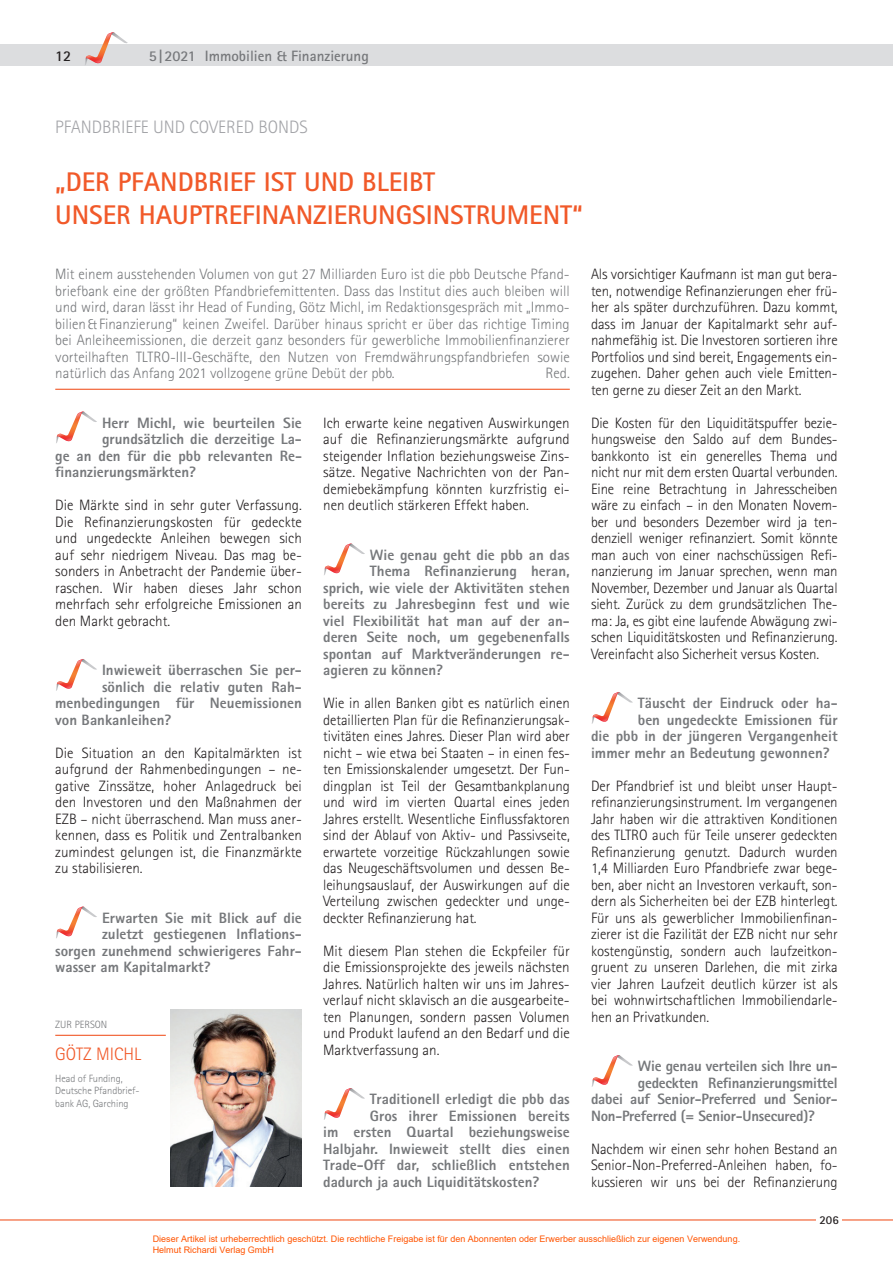
<style>
.page{position:relative;width:893px;height:1263px;background:#fff}
.page>*{position:absolute;margin:0;border:0;box-sizing:border-box;transform-origin:0 0}
.t1{font:700 27px/33px "Rotis Sans Serif";color:#f15929}
.t2{font:300 18px "Rotis Sans Serif";color:#a3a4a8}
.t3{font:300 18px "Rotis Sans Serif";color:#f15929}
.t4{font:300 15px/16.5px "Rotis Sans Serif";letter-spacing:-.005em;color:#231f20;text-align:justify}
.t5{font:800 15px "Rotis Sans Serif";color:#76787b}
.t6{font:300 15px/16.5px "Rotis Sans Serif";color:#76787b;text-align:justify}
.t7{font:700 15px "Rotis Sans Serif";color:#76787b}
.t8{font:700 15px "Rotis Sans Serif";color:#231f20}
.t9{font:700 12px "Rotis Sans Serif";color:#231f20}
.t10{font:300 10.5px/12.6px "Rotis Sans Serif";letter-spacing:-.005em;color:#76787b}
.t11{font:9px/10.8px "Arial";color:#ff5400}
</style>
<div class="page">
<div style="left:0;top:45px;width:893px;height:21px;background:#dcdddf"></div>
<svg style="left:85px;top:32px;width:43px;height:33px"></svg>
<hr style="left:0;top:1219px;width:893px;height:1px;background:#f15929">
<div style="left:816px;top:1214px;width:26px;height:13px;background:#fff"></div>
<hr style="left:55px;top:389px;width:515px;height:1px;background:#f15929">
<svg style="left:56px;top:411px;width:41px;height:32px"></svg>
<svg style="left:56px;top:659px;width:41px;height:32px"></svg>
<svg style="left:56px;top:906px;width:41px;height:32px"></svg>
<svg style="left:324px;top:543px;width:41px;height:32px"></svg>
<svg style="left:324px;top:1088px;width:41px;height:32px"></svg>
<svg style="left:592px;top:692px;width:41px;height:32px"></svg>
<svg style="left:592px;top:1055px;width:41px;height:32px"></svg>
<img style="left:170px;top:1010px;width:132px;height:176px">
<hr style="left:55px;top:1035px;width:111px;height:1px;background:#f15929">
<p class="t8" style="left:55px;top:46px;width:18px">12</p>
<p class="t7" style="left:149px;top:46px;width:222px">5|2021 Immobilien &amp; Finanzierung</p>
<p class="t2" style="left:55px;top:116px;width:254px">PFANDBRIEFE UND COVERED BONDS</p>
<h1 class="t1" style="left:55px;top:165px;width:529px">„DER PFANDBRIEF IST UND BLEIBT<br>UNSER HAUPTREFINANZIERUNGSINSTRUMENT“</h1>
<p class="t6" style="left:55px;top:266px;width:516px">Mit einem ausstehenden Volumen von gut 27 Milliarden Euro ist die pbb Deutsche Pfand&shy;briefbank eine der größten Pfandbriefemittenten. Dass das Institut dies auch bleiben will und wird, daran lässt ihr Head of Funding, Götz Michl, im Redaktionsgespräch mit „Immo&shy;bilien&amp;Finanzierung“ keinen Zweifel. Darüber hinaus spricht er über das richtige Timing bei Anleiheemissionen, die derzeit ganz besonders für gewerbliche Immobilienfinanzierer vorteilhaften TLTRO-III-Geschäfte, den Nutzen von Fremdwährungspfandbriefen sowie natürlich das Anfang 2021 vollzogene grüne Debüt der pbb.</p>
<p class="t6" style="left:545px;top:365px;width:26px">Red.</p>
<p class="t5" style="left:102px;top:413px;width:201px">Herr Michl, wie beurteilen Sie</p>
<p class="t5" style="left:102px;top:429px;width:201px">grundsätzlich die derzeitige La-</p>
<p class="t5" style="left:55px;top:446px;width:248px">ge an den für die pbb relevanten Re-</p>
<p class="t5" style="left:55px;top:462px;width:142px">finanzierungsmärkten?</p>
<p class="t4" style="left:55px;top:497px;width:248px">Die Märkte sind in sehr guter Verfassung.<br>Die Refinanzierungskosten für gedeckte und ungedeckte Anleihen bewegen sich auf sehr niedrigem Niveau. Das mag be&shy;sonders in Anbetracht der Pandemie über&shy;raschen. Wir haben dieses Jahr schon mehrfach sehr erfolgreiche Emissionen an den Markt gebracht.</p>
<p class="t5" style="left:102px;top:660px;width:201px">Inwieweit überraschen Sie per-</p>
<p class="t5" style="left:102px;top:677px;width:201px">sönlich die relativ guten Rah-</p>
<p class="t5" style="left:55px;top:693px;width:248px">menbedingungen für Neuemissionen</p>
<p class="t5" style="left:55px;top:710px;width:118px">von Bankanleihen?</p>
<p class="t4" style="left:55px;top:744px;width:248px">Die Situation an den Kapitalmärkten ist aufgrund der Rahmenbedingungen – ne&shy;gative Zinssätze, hoher Anlagedruck bei den Investoren und den Maßnahmen der EZB – nicht überraschend. Man muss aner&shy;kennen, dass es Politik und Zentralbanken zumindest gelungen ist, die Finanzmärkte zu stabilisieren.</p>
<p class="t5" style="left:102px;top:908px;width:201px">Erwarten Sie mit Blick auf die</p>
<p class="t5" style="left:102px;top:924px;width:201px">zuletzt gestiegenen Inflations-</p>
<p class="t5" style="left:55px;top:941px;width:248px">sorgen zunehmend schwierigeres Fahr-</p>
<p class="t5" style="left:55px;top:957px;width:157px">wasser am Kapitalmarkt?</p>
<p class="t10" style="left:55px;top:1018px;width:54px">ZUR PERSON</p>
<p class="t3" style="left:55px;top:1043px;width:88px">GÖTZ MICHL</p>
<p class="t10" style="left:55px;top:1072px;width:86px">Head of Funding,<br>Deutsche Pfandbrief&shy;bank AG, Garching</p>
<p class="t4" style="left:323px;top:414px;width:248px">Ich erwarte keine negativen Auswirkungen auf die Refinanzierungsmärkte aufgrund steigender Inflation beziehungsweise Zins&shy;sätze. Negative Nachrichten von der Pan&shy;demiebekämpfung könnten kurzfristig ei&shy;nen deutlich stärkeren Effekt haben.</p>
<p class="t5" style="left:370px;top:545px;width:201px">Wie genau geht die pbb an das</p>
<p class="t5" style="left:370px;top:561px;width:201px">Thema Refinanzierung heran,</p>
<p class="t5" style="left:323px;top:578px;width:248px">sprich, wie viele der Aktivitäten stehen</p>
<p class="t5" style="left:323px;top:594px;width:248px">bereits zu Jahresbeginn fest und wie</p>
<p class="t5" style="left:323px;top:611px;width:248px">viel Flexibilität hat man auf der an-</p>
<p class="t5" style="left:323px;top:627px;width:248px">deren Seite noch, um gegebenenfalls</p>
<p class="t5" style="left:323px;top:644px;width:248px">spontan auf Marktveränderungen re-</p>
<p class="t5" style="left:323px;top:660px;width:122px">agieren zu können?</p>
<p class="t4" style="left:323px;top:695px;width:248px">Wie in allen Banken gibt es natürlich einen detaillierten Plan für die Refinanzierungsak&shy;tivitäten eines Jahres. Dieser Plan wird aber nicht – wie etwa bei Staaten – in einen fes&shy;ten Emissionskalender umgesetzt. Der Fun&shy;dingplan ist Teil der Gesamtbankplanung und wird im vierten Quartal eines jeden Jahres erstellt. Wesentliche Einflussfaktoren sind der Ablauf von Aktiv- und Passivseite, erwartete vorzeitige Rückzahlungen sowie das Neugeschäftsvolumen und dessen Be&shy;leihungsauslauf, der Auswirkungen auf die Verteilung zwischen gedeckter und unge&shy;deckter Refinanzierung hat.</p>
<p class="t4" style="left:323px;top:942px;width:248px">Mit diesem Plan stehen die Eckpfeiler für die Emissionsprojekte des jeweils nächsten Jahres. Natürlich halten wir uns im Jahres&shy;verlauf nicht sklavisch an die ausgearbeite&shy;ten Planungen, sondern passen Volumen und Produkt laufend an den Bedarf und die Marktverfassung an.</p>
<p class="t5" style="left:370px;top:1089px;width:201px">Traditionell erledigt die pbb das</p>
<p class="t5" style="left:370px;top:1106px;width:201px">Gros ihrer Emissionen bereits</p>
<p class="t5" style="left:323px;top:1122px;width:248px">im ersten Quartal beziehungsweise</p>
<p class="t5" style="left:323px;top:1139px;width:248px">Halbjahr. Inwieweit stellt dies einen</p>
<p class="t5" style="left:323px;top:1155px;width:248px">Trade-Off dar, schließlich entstehen</p>
<p class="t5" style="left:323px;top:1172px;width:218px">dadurch ja auch Liquiditätskosten?</p>
<p class="t4" style="left:591px;top:266px;width:248px">Als vorsichtiger Kaufmann ist man gut bera&shy;ten, notwendige Refinanzierungen eher frü&shy;her als später durchzuführen. Dazu kommt, dass im Januar der Kapitalmarkt sehr auf&shy;nahmefähig ist. Die Investoren sortieren ihre Portfolios und sind bereit, Engagements ein&shy;zugehen. Daher gehen auch viele Emitten&shy;ten gerne zu dieser Zeit an den Markt.</p>
<p class="t4" style="left:591px;top:414px;width:248px">Die Kosten für den Liquiditätspuffer bezie&shy;hungsweise den Saldo auf dem Bundes&shy;bankkonto ist ein generelles Thema und nicht nur mit dem ersten Quartal verbunden.<br>Eine reine Betrachtung in Jahresscheiben wäre zu einfach – in den Monaten Novem&shy;ber und besonders Dezember wird ja ten&shy;denziell weniger refinanziert. Somit könnte man auch von einer nachschüssigen Refi&shy;nanzierung im Januar sprechen, wenn man November, Dezember und Januar als Quartal sieht. Zurück zu dem grundsätzlichen The&shy;ma: Ja, es gibt eine laufende Abwägung zwi&shy;schen Liquiditätskosten und Refinanzierung.<br>Vereinfacht also Sicherheit versus Kosten.</p>
<p class="t5" style="left:638px;top:693px;width:201px">Täuscht der Eindruck oder ha-</p>
<p class="t5" style="left:638px;top:710px;width:201px">ben ungedeckte Emissionen für</p>
<p class="t5" style="left:591px;top:726px;width:248px">die pbb in der jüngeren Vergangenheit</p>
<p class="t5" style="left:591px;top:743px;width:240px">immer mehr an Bedeutung gewonnen?</p>
<p class="t4" style="left:591px;top:777px;width:248px">Der Pfandbrief ist und bleibt unser Haupt&shy;refinanzierungsinstrument. Im vergangenen Jahr haben wir die attraktiven Konditionen des TLTRO auch für Teile unserer gedeckten Refinanzierung genutzt. Dadurch wurden 1,4 Milliarden Euro Pfandbriefe zwar bege&shy;ben, aber nicht an Investoren verkauft, son&shy;dern als Sicherheiten bei der EZB hinterlegt.<br>Für uns als gewerblicher Immobilienfinan&shy;zierer ist die Fazilität der EZB nicht nur sehr kostengünstig, sondern auch laufzeitkon&shy;gruent zu unseren Darlehen, die mit zirka vier Jahren Laufzeit deutlich kürzer ist als bei wohnwirtschaftlichen Immobiliendarle&shy;hen an Privatkunden.</p>
<p class="t5" style="left:638px;top:1056px;width:201px">Wie genau verteilen sich Ihre un-</p>
<p class="t5" style="left:638px;top:1073px;width:201px">gedeckten Refinanzierungsmittel</p>
<p class="t5" style="left:591px;top:1089px;width:247px">dabei auf Senior-Preferred und Senior-</p>
<p class="t5" style="left:591px;top:1106px;width:225px">Non-Preferred (= Senior-Unsecured)?</p>
<p class="t4" style="left:591px;top:1140px;width:248px">Nachdem wir einen sehr hohen Bestand an Senior-Non-Preferred-Anleihen haben, fo&shy;kussieren wir uns bei der Refinanzierung</p>
<p class="t9" style="left:819px;top:1212px;width:21px">206</p>
<p class="t11" style="left:153px;top:1233px;width:589px">Dieser Artikel ist urheberrechtlich geschützt. Die rechtliche Freigabe ist für den Abonnenten oder Erwerber ausschließlich zur eigenen Verwendung.<br>Helmut Richardi Verlag GmbH</p>
</div>
